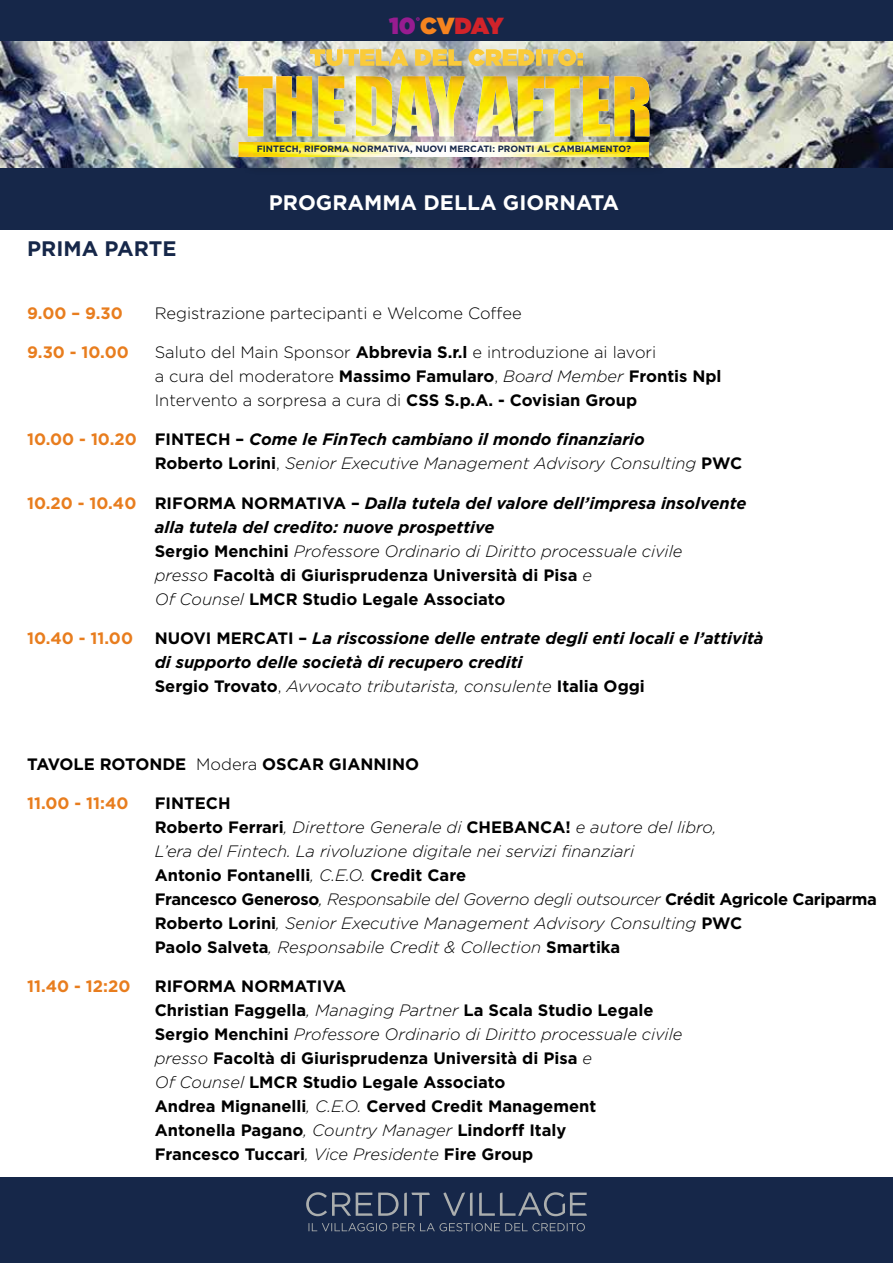
<style>
.page{position:relative;width:893px;height:1263px;background:#fff}
.page>*{position:absolute;margin:0;border:0;box-sizing:border-box;transform-origin:0 0}
.t1{font:900 23.25px "Gotham";letter-spacing:-.015em;color:#d2232a}
.t2{font:700 21px "Gotham";color:#fff}
.t3{font:700 21px "Gotham";color:#162749}
.t4{font:700 16.5px/24px "Gotham";color:#000}
.t5{font:italic 300 16.5px/24px "Gotham";color:#000}
.t6{font:italic 700 16.5px/24px "Gotham";color:#000}
.t7{font:300 16.5px/24px "Gotham";color:#000}
.t8{font:700 16.5px "Gotham";color:#e87d1e}
.t9{font:900 9.45px "Gotham";color:#971c90}
.t10{font:700 9.15px "Gotham";color:#162749}
.s1{color:#971c90}
.s2{color:#f6841f}
.s3{font-weight:700}
.s4{font-style:italic}
.s5{color:#000}
.s6{font-weight:700;font-style:normal}
.s7{font-style:normal}
.s8{color:#e87d1e}
.s9{font-weight:300}
.s10{font-weight:300;font-style:normal}
.s11{font-weight:300;font-style:italic}
</style>
<div class="page">
<div style="left:0;top:0;width:893px;height:230px;background:#162749"></div>
<img style="left:0;top:41px;width:893px;height:126px">
<div style="left:241px;top:78px;width:427px;height:98px;background:#000;opacity:.2"></div>
<img style="left:238px;top:76px;width:411px;height:81px">
<div style="left:313px;top:52px;width:289px;height:33px;background:#000;opacity:.35"></div>
<svg style="left:310px;top:49px;width:273px;height:17px;background:#e1c76d"></svg>
<div style="left:0;top:1178px;width:893px;height:85px;background:#162749"></div>
<svg style="left:308px;top:1223px;width:277px;height:8px"></svg>
<svg style="left:306px;top:1192px;width:281px;height:24px"></svg>
<p class="t9" style="left:416px;top:13px;width:6px">°</p>
<h1 class="t1" style="left:389px;top:9px;width:116px"><span class="s1">10</span> <span class="s2">CV</span>day</h1>
<p class="t10" style="left:257px;top:143px;width:376px">Fintech, Riforma normativa, N uovi M ercati: pronti al cambiamento?</p>
<p class="t3" style="left:27px;top:235px;width:44px">PRIMA</p>
<p class="t3" style="left:105px;top:235px;width:59px">PARTE</p>
<p class="t2" style="left:269px;top:189px;width:97px">PROGRAMMA</p>
<p class="t2" style="left:423px;top:189px;width:32px">DELLA</p>
<p class="t2" style="left:503px;top:189px;width:72px">GIORNATA</p>
<p class="t8" style="left:27px;top:303px;width:97px">9.00 – 9.30</p>
<p class="t7" style="left:155px;top:301px;width:368px">Registrazione partecipanti e Welcome Coffee</p>
<p class="t8" style="left:27px;top:342px;width:103px">9.30 - 10.00</p>
<p class="t7" style="left:155px;top:340px;width:568px">Saluto del Main Sponsor <span class="s3">Abbrevia S.r.l</span> e introduzione ai lavori<br>a cura del moderatore <span class="s3">Massimo Famularo</span>, <span class="s4">Board Member</span> <span class="s3">Frontis N pl<br></span>Intervento a sorpresa a cura di <span class="s3">CSS S.p.A. - Covisian Group</span></p>
<p class="t8" style="left:27px;top:429px;width:150px">10.00 - 10.20 <span class="s5">FINTECH</span></p>
<p class="t5" style="left:155px;top:427px;width:561px;text-indent:81px"><span class="s6">–</span> <span class="s3">Come le FinTech cambiano il mondo finanziario<br></span><span class="s6">Roberto Lorini</span><span class="s7">,</span> Senior Executive Management Advisory Consulting <span class="s6">PWC</span></p>
<p class="t4" style="left:27px;top:490px;width:265px"><span class="s8">10.20 - 10.40</span> RI FORMA NORMATIVA</p>
<p class="t6" style="left:155px;top:490px;width:593px;text-indent:196px"><span class="s7">–</span> Dalla tutela del valore dell’impresa insolvente alla tutela del credito: nuove prospettive<br><span class="s7">Sergio M enchini</span> <span class="s9">Professore Ordinario di Diritto processuale civile<br>presso</span> <span class="s7">Facoltà di Giurisprudenza Università di Pisa</span> <span class="s9">e<br>Of Counsel</span> <span class="s7">LMC</span></p>
<p class="t4" style="left:286px;top:587px;width:221px">R Studio Legale Associato</p>
<p class="t6" style="left:155px;top:626px;width:610px;text-indent:144px"><span class="s7">–</span> La riscossione delle entrate degli enti locali e l’attività di supporto delle società di recupero crediti<br><span class="s7">Sergio Trovato</span><span class="s10">,</span> <span class="s9">Avvocato tributarista, consulente</span> <span class="s7">I talia Oggi</span></p>
<p class="t8" style="left:27px;top:627px;width:107px">10.40 - 11.00</p>
<p class="t4" style="left:155px;top:626px;width:12px">NUOVI</p>
<p class="t4" style="left:216px;top:626px;width:48px">MERCATI</p>
<p class="t4" style="left:27px;top:752px;width:13px">TAVOLE</p>
<p class="t4" style="left:100px;top:752px;width:26px">ROTON</p>
<p class="t4" style="left:162px;top:752px;width:192px">DE <span class="s9">Modera</span> OSCAR GIANNINO</p>
<p class="t8" style="left:27px;top:792px;width:103px">11.00 - 11:40</p>
<p class="t4" style="left:155px;top:791px;width:325px">FINTECH<br>Roberto Ferrari<span class="s11">, Direttore Generale di</span> CHEBANCA</p>
<p class="t5" style="left:155px;top:814px;width:724px;text-indent:411px"><span class="s6">!</span> e autore del libro,<br>L’era del Fintech. La rivoluzione digitale nei servizi finanziari<br><span class="s6">Antonio Fontanelli</span>, C.E.O. <span class="s6">Credit Care<br>Francesco Generoso</span>, Responsabile del Governo degli outsourcer <span class="s6">Crédit Agricole Cariparma Roberto Lorini</span>, Senior Executive Management Advisory Consulting <span class="s6">PWC<br>Paolo Salveta</span>, Responsabile Credit &amp; Collection <span class="s6">Smartika</span></p>
<p class="t8" style="left:27px;top:975px;width:105px">11.40 - 12:20</p>
<p class="t4" style="left:155px;top:974px;width:529px">RIFORMA NORMATIVA<br>Christian Faggella<span class="s11">, Managing Partner</span> La Scala Studio Legale Sergio M enchini <span class="s11">Professore Ordinario di Diritto processuale civile presso</span> Facoltà di Giurisprudenza Università di Pisa <span class="s11">e<br>Of Counsel</span> LMC</p>
<p class="t4" style="left:155px;top:1070px;width:443px;text-indent:131px">R Studio Legale Associato<br>Andrea M ignanelli<span class="s11">, C.E.O.</span> Cerved Credit Management Antonella Pagano<span class="s11">, Country Manager</span> Lindorff Italy Francesco Tuccari<span class="s11">, Vice Presidente</span> Fire Group</p>
</div>
